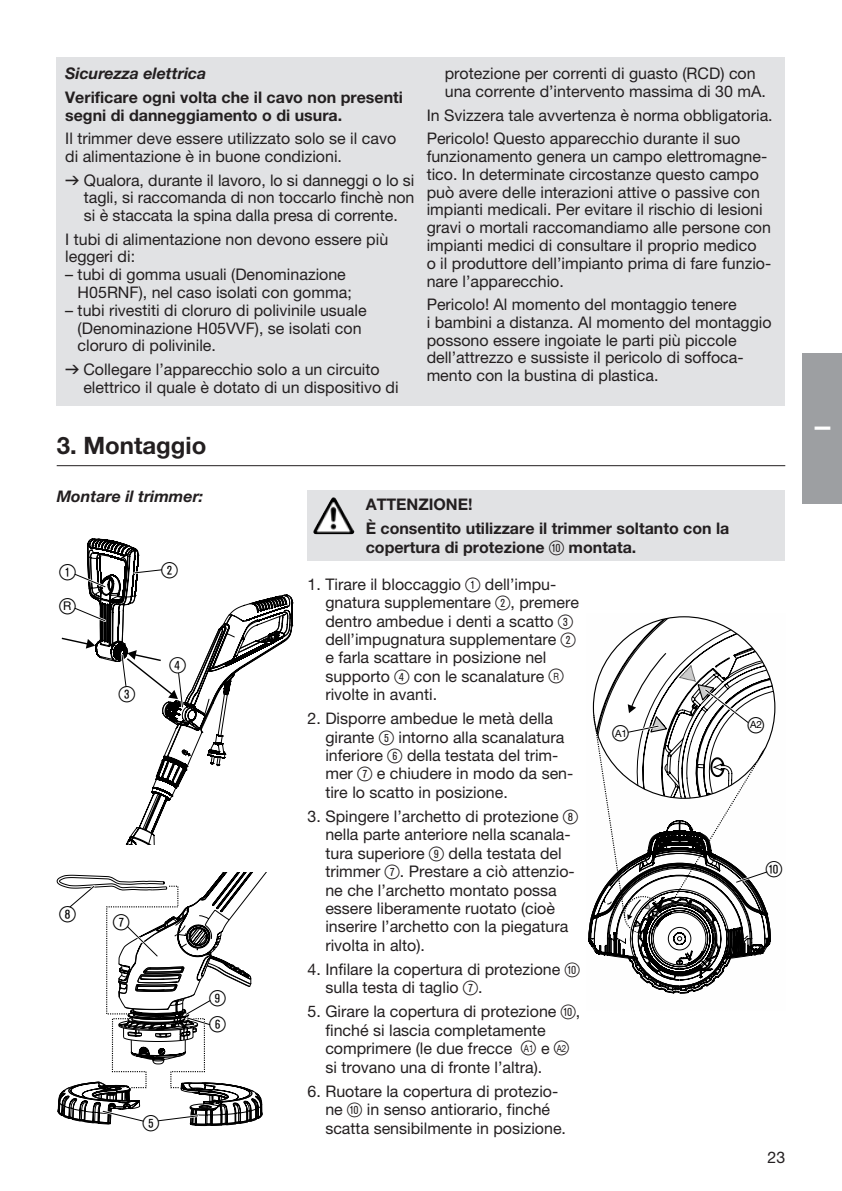
<style>
.page{position:relative;width:842px;height:1191px;background:#fff}
.page>*{position:absolute;margin:0;border:0;box-sizing:border-box;transform-origin:0 0}
.t1{font:700 24px "GARDENA Pro";color:#231f20}
.t2{font:22px/34px "Ziffernim Kreisund Quadrat BQ";color:#000}
.t3{font:22px "GARDENA Pro Bo Cond";color:#fff}
.t4{font:16px/18.4px "GARDENA Pro";color:#231f20}
.t5{font:700 16px/17.8px "GARDENA Pro";color:#231f20}
.t6{font:italic 700 16px "GARDENA Pro";color:#231f20}
.t7{font:10px "GARDENA Pro";color:#000}
.s1{font-family:"Formdruck"}
.s2{font-family:"Ziffernim Kreisund Quadrat BQ";font-weight:400;font-size:20px}
.s3{font-family:"Ziffernim Kreisund Quadrat BQ";font-size:20px}
.s4{font-size:10px}
.s5{font-family:"Ziffernim Kreisund Quadrat BQ";font-size:22px}
</style>
<div class="page">
<div style="left:57px;top:57px;width:728px;height:348px;background:#e1e2e4"></div>
<hr style="left:57px;top:465px;width:728px;height:1px;background:#231f20">
<div style="left:308px;top:490px;width:477px;height:71px;background:#e1e2e4"></div>
<svg style="left:61px;top:538px;width:232px;height:306px"></svg>
<svg style="left:57px;top:872px;width:210px;height:254px"></svg>
<img style="left:315px;top:497px;width:18px;height:31px">
<svg style="left:612px;top:616px;width:144px;height:35px"></svg>
<svg style="left:588px;top:651px;width:188px;height:343px"></svg>
<div style="left:802px;top:353px;width:40px;height:150px;background:#9d9fa2"></div>
<p class="t6" style="left:65px;top:64px;width:143px">Sicurezza elettrica</p>
<p class="t5" style="left:65px;top:88px;width:339px">Verificare ogni volta che il cavo non presenti segni di danneggiamento o di usura.</p>
<p class="t4" style="left:65px;top:129px;width:332px;line-height:17.8px">Il trimmer deve essere utilizzato solo se il cavo di alimentazione è in buone condizioni.</p>
<p class="t4" style="left:84px;top:171px;width:332px;line-height:17.8px;text-align:justify;text-indent:-19px"><span class="s1">v</span> Qualora, durante il lavoro, lo si danneggi o lo si tagli, si raccomanda di non toccarlo finchè non si è staccata la spina dalla presa di corrente.</p>
<p class="t4" style="left:65px;top:230px;width:325px;line-height:17.8px">I tubi di alimentazione non devono essere più leggeri di:</p>
<p class="t4" style="left:78px;top:265px;width:276px;line-height:17.8px;text-indent:-12px">– tubi di gomma usuali (Denominazione<br>H05RNF), nel caso isolati con gomma;</p>
<p class="t4" style="left:78px;top:301px;width:290px;line-height:17.8px;text-indent:-12px">– tubi rivestiti di cloruro di polivinile usuale (Denominazione H05VVF), se isolati con cloruro di polivinile.</p>
<p class="t4" style="left:83px;top:360px;width:317px;line-height:17.8px;text-indent:-18px"><span class="s1">v</span> Collegare l’apparecchio solo a un circuito elettrico il quale è dotato di un dispositivo di</p>
<p class="t4" style="left:445px;top:65px;width:323px;line-height:17.8px">protezione per correnti di guasto (RCD) con una corrente d’intervento massima di 30 mA.</p>
<p class="t4" style="left:427px;top:103px;width:348px;line-height:23.4px">In Svizzera tale avvertenza è norma obbligatoria.<br>Pericolo! Questo apparecchio durante il suo</p>
<p class="t4" style="left:427px;top:147px;width:346px;line-height:17.8px">funzionamento genera un campo elettromagne&shy;tico. In determinate circostanze questo campo può avere delle interazioni attive o passive con impianti medicali. Per evitare il rischio di lesioni gravi o mortali raccomandiamo alle persone con impianti medici di consultare il proprio medico<br>o il produttore dell’impianto prima di fare funzio&shy;nare l’apparecchio.</p>
<p class="t4" style="left:427px;top:295px;width:346px;line-height:17.8px">Pericolo! Al momento del montaggio tenere<br>i bambini a distanza. Al momento del montaggio possono essere ingoiate le parti più piccole dell’attrezzo e sussiste il pericolo di soffoca&shy;mento con la bustina di plastica.</p>
<h1 class="t1" style="left:57px;top:430px;width:151px">3. Montaggio</h1>
<p class="t6" style="left:57px;top:486px;width:148px">Montare il trimmer:</p>
<h2 class="t2" style="left:59px;top:555px;width:18px">1 ß<sup>R</sup></h2>
<h2 class="t2" style="left:161px;top:553px;width:18px">2</h2>
<h2 class="t2" style="left:119px;top:677px;width:18px">3</h2>
<h2 class="t2" style="left:169px;top:648px;width:18px">4</h2>
<h2 class="t2" style="left:60px;top:897px;width:18px">8</h2>
<h2 class="t2" style="left:113px;top:905px;width:18px">7</h2>
<h2 class="t2" style="left:143px;top:1106px;width:18px">5</h2>
<h2 class="t2" style="left:209px;top:984px;width:18px;line-height:26.8px">9<br>6</h2>
<p class="t5" style="left:366px;top:492px;width:365px;line-height:24px">ATTENZIONE!<br>È consentito utilizzare il trimmer soltanto con la</p>
<p class="t5" style="left:366px;top:537px;width:272px">copertura di protezione <span class="s2">0</span> montata.</p>
<p class="t4" style="left:325px;top:574px;width:255px;text-indent:-18px">1. Tirare il bloccaggio <span class="s3">1</span> dell’impu&shy;gnatura supplementare <span class="s3">2</span>, premere dentro ambedue i denti a scatto <span class="s3">3 </span>dell’impugnatura supplementare <span class="s3">2 </span>e farla scattare in posizione nel supporto <span class="s3">4</span> con le scanalature <span class="s3">ß</span><span class="s4">R </span>rivolte in avanti.</p>
<p class="t4" style="left:325px;top:709px;width:249px;text-indent:-18px">2. Disporre ambedue le metà della girante <span class="s3">5</span> intorno alla scanalatura inferiore <span class="s3">6</span> della testata del trim&shy;mer <span class="s3">7</span> e chiudere in modo da sen&shy;tire lo scatto in posizione.</p>
<p class="t4" style="left:325px;top:807px;width:254px;text-indent:-18px">3. Spingere l’archetto di protezione <span class="s3">8 </span>nella parte anteriore nella scanala&shy;tura superiore <span class="s3">9</span> della testata del trimmer <span class="s3">7</span>. Prestare a ciò attenzio&shy;ne che l’archetto montato possa essere liberamente ruotato (cioè inserire l’archetto con la piegatura rivolta in alto).</p>
<p class="t4" style="left:325px;top:959px;width:256px;text-indent:-18px">4. Infilare la copertura di protezione <span class="s3">0 </span>sulla testa di taglio <span class="s3">7</span>.</p>
<p class="t4" style="left:325px;top:1002px;width:256px;text-indent:-18px">5. Girare la copertura di protezione <span class="s3">0</span>, finché si lascia completamente comprimere (le due frecce <span class="s3">ß</span><sup>A1</sup> e <span class="s3">ß</span><sup>A2 </sup>si trovano una di fronte l’altra).</p>
<p class="t4" style="left:325px;top:1081px;width:242px;text-indent:-18px">6. Ruotare la copertura di protezio&shy;ne <span class="s3">0</span> in senso antiorario, finché scatta sensibilmente in posizione.</p>
<p class="t7" style="left:612px;top:727px;width:18px"><span class="s5">ß</span>A 1</p>
<p class="t7" style="left:748px;top:719px;width:18px"><span class="s5">ß</span>A 2</p>
<h2 class="t2" style="left:766px;top:852px;width:18px">0</h2>
<p class="t4" style="left:767px;top:1147px;width:19px">23</p>
<h2 class="t3" style="left:809px;top:431px;width:7px;rotate:-90deg">I</h2>
</div>
